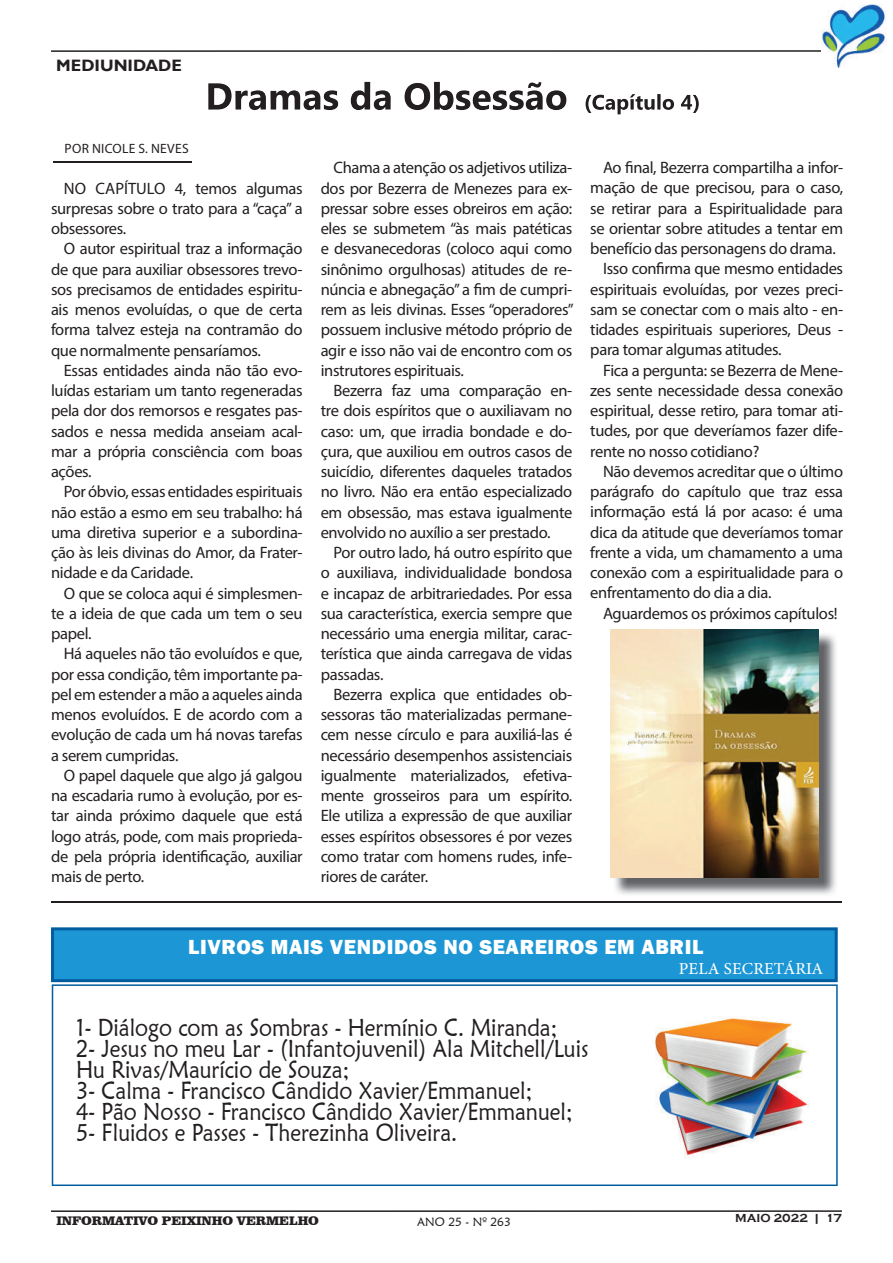
<style>
.page{position:relative;width:893px;height:1263px;background:#fff}
.page>*{position:absolute;margin:0;border:0;box-sizing:border-box;transform-origin:0 0}
.t1{font:24.45px/21px "Maiandra GD";color:#231f20;scale:.88 1}
.t2{font:800 21px "Franklin Gothic";letter-spacing:.03em;color:#fff}
.t3{font:16.5px/20.2px "Myriad Pro";letter-spacing:-.02em;color:#231f20;text-align:justify}
.t4{font:16.5px "Adobe Hebrew";letter-spacing:.01em;color:#fff}
.t5{font:700 16.5px "Gill Sans";color:#231f20}
.t6{font:13.5px "Myriad Pro";letter-spacing:.02em;color:#231f20}
.t7{font:900 12.75px "Clarendon BT";letter-spacing:-.01em;color:#231f20}
.t8{font:12px "Maiandra GD";color:#231f20}
.t9{font:700 12px "Copperplate Gothic";color:#231f20}
</style>
<div class="page">
<hr style="left:51px;top:50px;width:791px;height:2px;background:#231f20">
<hr style="left:51px;top:1210px;width:791px;height:2px;background:#231f20">
<img style="left:822px;top:5px;width:64px;height:62px">
<img style="left:208px;top:82px;width:359px;height:28px">
<img style="left:585px;top:94px;width:114px;height:20px">
<hr style="left:53px;top:161px;width:138px;height:2px;background:#231f20">
<img style="left:615px;top:634px;width:221px;height:261px">
<img style="left:611px;top:630px;width:208px;height:248px">
<hr style="left:51px;top:901px;width:791px;height:1px;background:#231f20">
<svg style="left:51px;top:927px;width:787px;height:55px;background:#1a90ce"></svg>
<svg style="left:52px;top:984px;width:786px;height:202px"></svg>
<img style="left:639px;top:993px;width:185px;height:186px">
<p class="t5" style="left:56px;top:56px;width:127px">MEDIUNIDADE</p>
<p class="t6" style="left:65px;top:140px;width:126px">POR NICOLE S. NEVES</p>
<p class="t3" style="left:51px;top:178px;width:253px;text-indent:13px">NO CAPÍTULO 4, temos algumas surpresas sobre o trato para a “caça” a obsessores.</p>
<p class="t3" style="left:51px;top:238px;width:253px;text-indent:13px">O autor espiritual traz a informação de que para auxiliar obsessores trevo&shy;sos precisamos de entidades espiritu&shy;ais menos evoluídas, o que de certa forma talvez esteja na contramão do que normalmente pensaríamos.</p>
<p class="t3" style="left:51px;top:360px;width:253px;text-indent:13px">Essas entidades ainda não tão evo&shy;luídas estariam um tanto regeneradas pela dor dos remorsos e resgates pas&shy;sados e nessa medida anseiam acal&shy;mar a própria consciência com boas ações.</p>
<p class="t3" style="left:51px;top:481px;width:253px;text-indent:13px">Por óbvio, essas entidades espirituais não estão a esmo em seu trabalho: há uma diretiva superior e a subordina&shy;ção às leis divinas do Amor, da Frater&shy;nidade e da Caridade.</p>
<p class="t3" style="left:51px;top:583px;width:253px;text-indent:13px">O que se coloca aqui é simplesmen&shy;te a ideia de que cada um tem o seu papel.</p>
<p class="t3" style="left:51px;top:643px;width:253px;text-indent:13px">Há aqueles não tão evoluídos e que, por essa condição, têm importante pa&shy;pel em estender a mão a aqueles ainda menos evoluídos. E de acordo com a evolução de cada um há novas tarefas a serem cumpridas.</p>
<p class="t3" style="left:51px;top:765px;width:253px;text-indent:13px">O papel daquele que algo já galgou na escadaria rumo à evolução, por es&shy;tar ainda próximo daquele que está logo atrás, pode, com mais proprieda&shy;de pela própria identificação, auxiliar mais de perto.</p>
<p class="t3" style="left:321px;top:157px;width:255px;text-indent:13px">Chama a atenção os adjetivos utiliza&shy;dos por Bezerra de Menezes para ex&shy;pressar sobre esses obreiros em ação: eles se submetem “às mais patéticas e desvanecedoras (coloco aqui como sinônimo orgulhosas) atitudes de re&shy;núncia e abnegação” a fim de cumpri&shy;rem as leis divinas. Esses “operadores” possuem inclusive método próprio de agir e isso não vai de encontro com os instrutores espirituais.</p>
<p class="t3" style="left:321px;top:380px;width:253px;text-indent:13px">Bezerra faz uma comparação en&shy;tre dois espíritos que o auxiliavam no caso: um, que irradia bondade e do&shy;çura, que auxiliou em outros casos de suicídio, diferentes daqueles tratados no livro. Não era então especializado em obsessão, mas estava igualmente envolvido no auxílio a ser prestado.</p>
<p class="t3" style="left:321px;top:542px;width:253px;text-indent:13px">Por outro lado, há outro espírito que o auxiliava, individualidade bondosa e incapaz de arbitrariedades. Por essa sua característica, exercia sempre que necessário uma energia militar, carac&shy;terística que ainda carregava de vidas passadas.</p>
<p class="t3" style="left:321px;top:684px;width:253px;text-indent:13px">Bezerra explica que entidades ob&shy;sessoras tão materializadas permane&shy;cem nesse círculo e para auxiliá-las é necessário desempenhos assistenciais igualmente materializados, efetiva&shy;mente grosseiros para um espírito.<br>Ele utiliza a expressão de que auxiliar esses espíritos obsessores é por vezes como tratar com homens rudes, infe&shy;riores de caráter.</p>
<p class="t3" style="left:603px;top:157px;width:242px">Ao final, Bezerra compartilha a infor-</p>
<p class="t3" style="left:590px;top:178px;width:254px">mação de que precisou, para o caso,</p>
<p class="t3" style="left:590px;top:198px;width:254px">se retirar para a Espiritualidade para</p>
<p class="t3" style="left:590px;top:218px;width:254px">se orientar sobre atitudes a tentar em</p>
<p class="t3" style="left:590px;top:238px;width:247px">benefício das personagens do drama.</p>
<p class="t3" style="left:603px;top:259px;width:242px">Isso confirma que mesmo entidades</p>
<p class="t3" style="left:590px;top:279px;width:254px">espirituais evoluídas, por vezes preci-</p>
<p class="t3" style="left:590px;top:299px;width:254px">sam se conectar com o mais alto - en-</p>
<p class="t3" style="left:590px;top:319px;width:254px">tidades espirituais superiores, Deus -</p>
<p class="t3" style="left:590px;top:340px;width:193px">para tomar algumas atitudes.</p>
<p class="t3" style="left:603px;top:360px;width:242px">Fica a pergunta: se Bezerra de Mene-</p>
<p class="t3" style="left:590px;top:380px;width:254px">zes sente necessidade dessa conexão</p>
<p class="t3" style="left:590px;top:400px;width:254px">espiritual, desse retiro, para tomar ati-</p>
<p class="t3" style="left:590px;top:420px;width:254px">tudes, por que deveríamos fazer dife-</p>
<p class="t3" style="left:590px;top:441px;width:171px">rente no nosso cotidiano?</p>
<p class="t3" style="left:603px;top:461px;width:241px">Não devemos acreditar que o último</p>
<p class="t3" style="left:590px;top:481px;width:254px">parágrafo do capítulo que traz essa</p>
<p class="t3" style="left:590px;top:501px;width:254px">informação está lá por acaso: é uma</p>
<p class="t3" style="left:590px;top:522px;width:254px">dica da atitude que deveríamos tomar</p>
<p class="t3" style="left:590px;top:542px;width:254px">frente a vida, um chamamento a uma</p>
<p class="t3" style="left:590px;top:562px;width:254px">conexão com a espiritualidade para o</p>
<p class="t3" style="left:590px;top:582px;width:183px">enfrentamento do dia a dia.</p>
<p class="t3" style="left:603px;top:603px;width:236px">Aguardemos os próximos capítulos!</p>
<p class="t2" style="left:188px;top:933px;width:517px">LIVROS MAIS VENDIDOS NO SEAREIROS EM ABRIL</p>
<p class="t4" style="left:679px;top:959px;width:146px">PELA SECRETÁRIA</p>
<p class="t1" style="left:76px;top:1017px;width:584px">1- Diálogo com as Sombras - Hermínio C. Miranda;<br>2- Jesus no meu Lar - (Infantojuvenil) Ala Mitchell/Luis Hu Rivas/Maurício de Souza;<br>3- Calma - Francisco Cândido Xavier/Emmanuel;<br>4- Pão Nosso - Francisco Cândido Xavier/Emmanuel; 5- Fluidos e Passes - Therezinha Oliveira.</p>
<p class="t7" style="left:56px;top:1212px;width:264px">INFORMATIVO PEIXINHO VERMELHO</p>
<p class="t8" style="left:417px;top:1214px;width:95px">ANO 25 - Nº 263</p>
<p class="t9" style="left:735px;top:1211px;width:108px">MAIO 2022 | 17</p>
</div>
